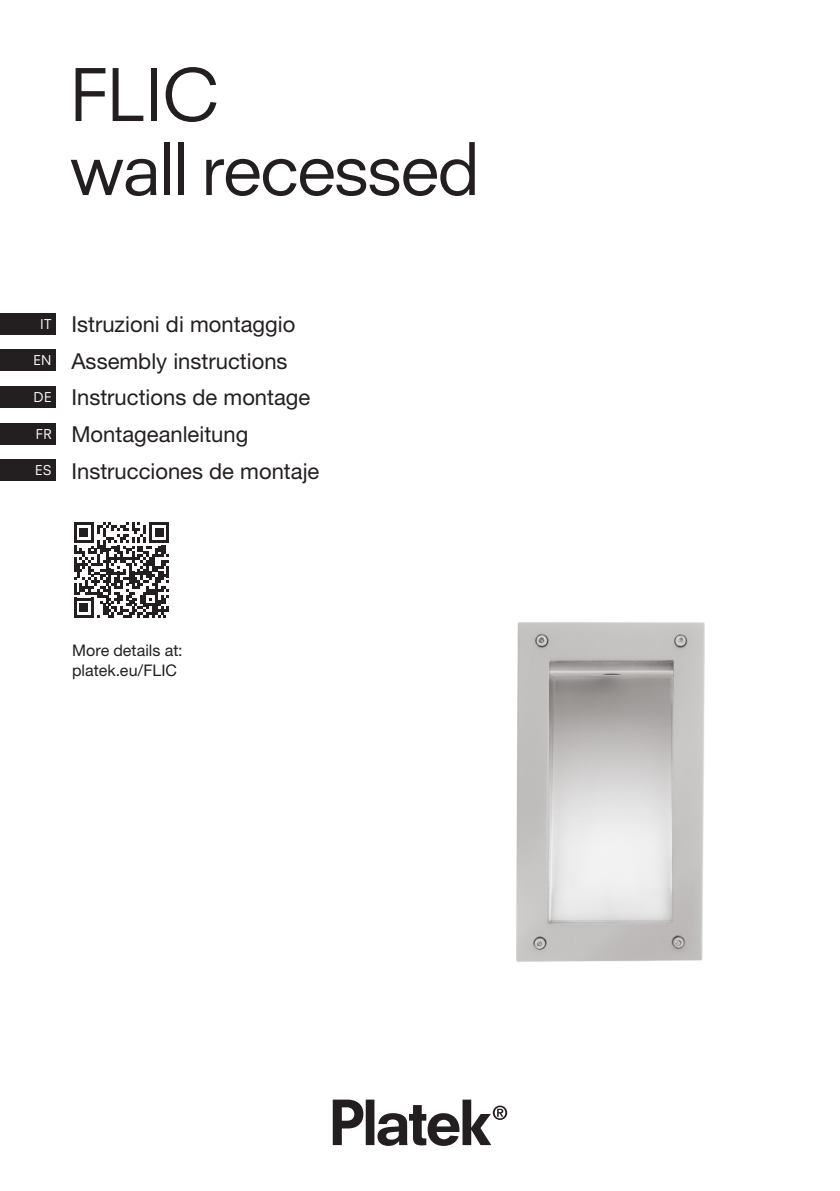
<style>
.page{position:relative;width:840px;height:1191px;background:#fff}
.page>*{position:absolute;margin:0;border:0;box-sizing:border-box;transform-origin:0 0}
.t1{font:70.4px "Neuzeit SLT Std";letter-spacing:-.03em;color:#231f20}
.t2{font:22px "Helvetica Neue LT Std";color:#231f20}
.t3{font:16px "Helvetica Neue LT Std";letter-spacing:.005em;color:#231f20}
.t4{font:13.2px "Neuzeit SLT Std";letter-spacing:.03em;color:#fff}
</style>
<div class="page">
<img style="left:516px;top:622px;width:189px;height:340px">
<div style="left:0;top:313px;width:56px;height:21px;background:#231f20"></div>
<div style="left:0;top:350px;width:56px;height:21px;background:#231f20"></div>
<div style="left:0;top:386px;width:56px;height:21px;background:#231f20"></div>
<div style="left:0;top:423px;width:56px;height:21px;background:#231f20"></div>
<div style="left:0;top:460px;width:56px;height:21px;background:#231f20"></div>
<svg style="left:332px;top:1099px;width:175px;height:47px"></svg>
<svg style="left:74px;top:522px;width:95px;height:96px"></svg>
<p class="t1" style="left:70px;top:52px;width:152px">FLIC</p>
<p class="t1" style="left:70px;top:126px;width:412px">wall recessed</p>
<p class="t4" style="left:40px;top:316px;width:13px">IT</p>
<p class="t4" style="left:33px;top:352px;width:19px">EN</p>
<p class="t4" style="left:33px;top:389px;width:20px">DE</p>
<p class="t4" style="left:36px;top:426px;width:17px">FR</p>
<p class="t4" style="left:35px;top:462px;width:18px">ES</p>
<p class="t2" style="left:71px;top:311px;width:225px">Istruzioni di montaggio</p>
<p class="t2" style="left:71px;top:348px;width:217px">Assembly instructions</p>
<p class="t2" style="left:71px;top:384px;width:240px">Instructions de montage</p>
<p class="t2" style="left:71px;top:421px;width:178px">Montageanleitung</p>
<p class="t2" style="left:71px;top:457px;width:249px">Instrucciones de montaje</p>
<p class="t3" style="left:72px;top:641px;width:112px">More details at:</p>
<p class="t3" style="left:72px;top:661px;width:106px">platek.eu/FLIC</p>
</div>
